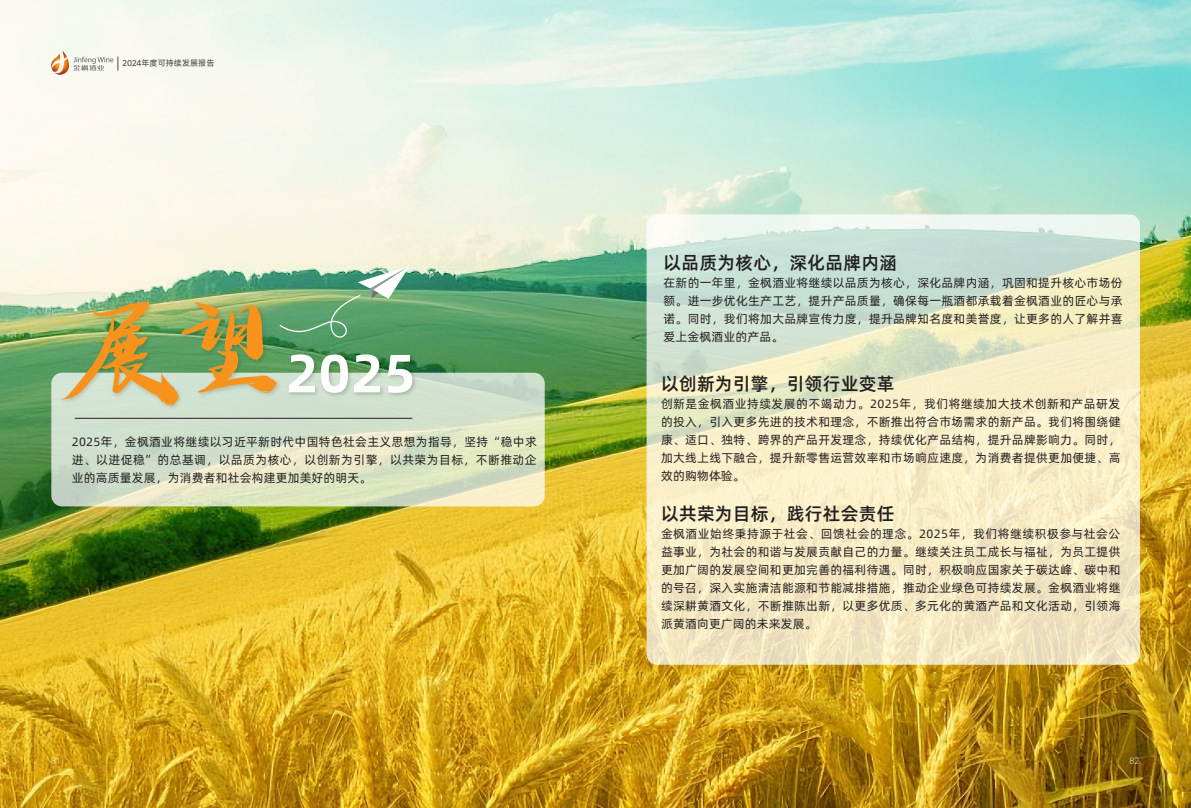
<style>
.page{position:relative;width:1191px;height:808px;background:#fff}
.page>*{position:absolute;margin:0;border:0;box-sizing:border-box;transform-origin:0 0}
.t1{font:53.8px "Alibaba Pu Hui Ti B";color:#fff}
.t2{font:18px "Alibaba Pu Hui Ti M";letter-spacing:.015em;color:#231f20}
.t3{font:12px/18px "Alibaba Pu Hui Ti R";letter-spacing:.025em;color:#231f20;text-align:justify}
.t4{font:9px "Alibaba Pu Hui Ti L";color:#fff}
.t5{font:500 8px "Mi Sans";letter-spacing:.015em;color:#4b4c4d}
</style>
<div class="page">
<img style="left:0;top:0;width:1191px;height:808px">
<svg style="left:646px;top:214px;width:494px;height:451px;background:#ebe9ca"></svg>
<svg style="left:51px;top:373px;width:494px;height:133px;background:#d8e2c7"></svg>
<img style="left:282px;top:343px;width:141px;height:74px">
<img style="left:57px;top:298px;width:227px;height:115px">
<hr style="left:75px;top:418px;width:337px;height:1px;background:#231f20">
<img style="left:60px;top:266px;width:350px;height:140px">
<svg style="left:51px;top:51px;width:68px;height:24px"></svg>
<p class="t5" style="left:122px;top:57px;width:94px">2024年度可持续发展报告</p>
<h1 class="t1" style="left:286px;top:331px;width:131px">2025</h1>
<p class="t3" style="left:72px;top:432px;width:466px">2025年，金枫酒业将继续以习近平新时代中国特色社会主义思想为指导，坚持“稳中求进、以进促稳”的总基调，以品质为核心，以创新为引擎，以共荣为目标，不断推动企业的高质量发展，为消费者和社会构建更加美好的明天。</p>
<h2 class="t2" style="left:663px;top:248px;width:235px">以品质为核心，深化品牌内涵</h2>
<p class="t3" style="left:663px;top:273px;width:460px">在新的一年里，金枫酒业将继续以品质为核心，深化品牌内涵，巩固和提升核心市场份额。进一步优化生产工艺，提升产品质量，确保每一瓶酒都承载着金枫酒业的匠心与承诺。同时，我们将加大品牌宣传力度，提升品牌知名度和美誉度，让更多的人了解并喜爱上金枫酒业的产品。</p>
<h2 class="t2" style="left:661px;top:370px;width:235px">以创新为引擎，引领行业变革</h2>
<p class="t3" style="left:661px;top:394px;width:461px">创新是金枫酒业持续发展的不竭动力。2025年，我们将继续加大技术创新和产品研发的投入，引入更多先进的技术和理念，不断推出符合市场需求的新产品。我们将围绕健康、适口、独特、跨界的产品开发理念，持续优化产品结构，提升品牌影响力。同时，加大线上线下融合，提升新零售运营效率和市场响应速度，为消费者提供更加便捷、高效的购物体验。</p>
<h2 class="t2" style="left:661px;top:500px;width:235px">以共荣为目标，践行社会责任</h2>
<p class="t3" style="left:661px;top:524px;width:461px">金枫酒业始终秉持源于社会、回馈社会的理念。2025年，我们将继续积极参与社会公益事业，为社会的和谐与发展贡献自己的力量。继续关注员工成长与福祉，为员工提供更加广阔的发展空间和更加完善的福利待遇。同时，积极响应国家关于碳达峰、碳中和的号召，深入实施清洁能源和节能减排措施，推动企业绿色可持续发展。金枫酒业将继续深耕黄酒文化，不断推陈出新，以更多优质、多元化的黄酒产品和文化活动，引领海派黄酒向更广阔的未来发展。</p>
<p class="t4" style="left:51px;top:754px;width:11px">81</p>
<p class="t4" style="left:1129px;top:754px;width:11px">82</p>
</div>
